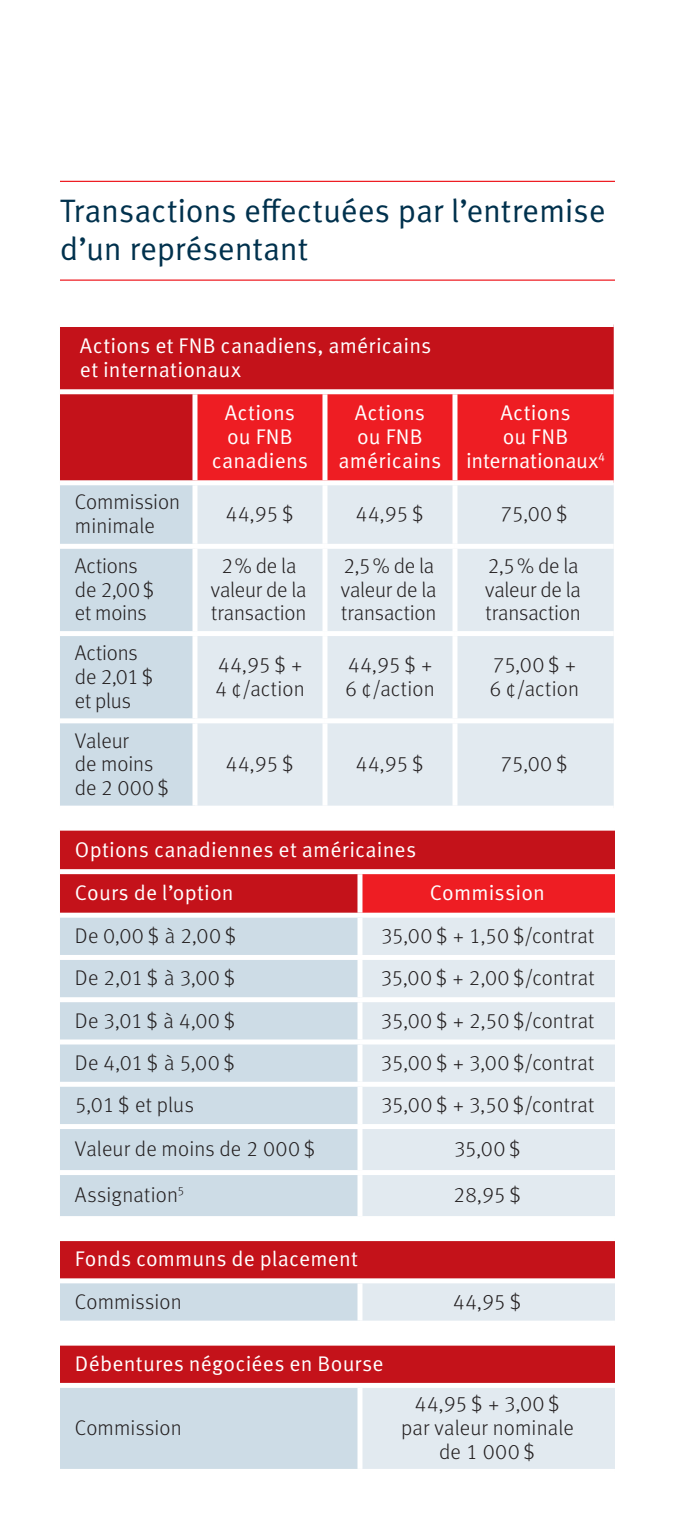
<style>
.page{position:relative;width:675px;height:1530px;background:#fff}
.page>*{position:absolute;margin:0;border:0;box-sizing:border-box;transform-origin:0 0}
.t1{font:32.5px/37.5px "Meta OT Norm";letter-spacing:-.005em;color:#00314d}
.t2{font:300 21.25px/23.8px "Meta OT";letter-spacing:.005em;color:#231f20}
.t3{font:21.25px/23.8px "Meta OT Norm";letter-spacing:.005em;color:#fff;text-align:center}
</style>
<div class="page">
<hr style="left:60px;top:181px;width:555px;height:1px;background:#ee1d23">
<hr style="left:60px;top:280px;width:555px;height:1px;background:#ee1d23">
<div style="left:60px;top:327px;width:554px;height:153px;background:#c4121a"></div>
<div style="left:197px;top:394px;width:417px;height:86px;background:#ee1d23"></div>
<div style="left:60px;top:485px;width:132px;height:321px;background:#cddce6"></div>
<div style="left:197px;top:485px;width:417px;height:321px;background:#e2eaf0"></div>
<div style="left:60px;top:389px;width:265px;height:5px;background:#fff"></div>
<div style="left:192px;top:394px;width:5px;height:86px;background:#fff"></div>
<div style="left:325px;top:389px;width:130px;height:5px;background:#fff"></div>
<div style="left:322px;top:394px;width:5px;height:86px;background:#fff"></div>
<div style="left:455px;top:389px;width:159px;height:5px;background:#fff"></div>
<div style="left:322px;top:485px;width:5px;height:59px;background:#fff"></div>
<div style="left:60px;top:544px;width:265px;height:5px;background:#fff"></div>
<div style="left:325px;top:544px;width:130px;height:5px;background:#fff"></div>
<div style="left:322px;top:549px;width:5px;height:82px;background:#fff"></div>
<div style="left:455px;top:544px;width:159px;height:5px;background:#fff"></div>
<div style="left:60px;top:631px;width:265px;height:5px;background:#fff"></div>
<div style="left:325px;top:631px;width:130px;height:5px;background:#fff"></div>
<div style="left:322px;top:636px;width:5px;height:82px;background:#fff"></div>
<div style="left:455px;top:631px;width:159px;height:5px;background:#fff"></div>
<div style="left:60px;top:718px;width:265px;height:5px;background:#fff"></div>
<div style="left:325px;top:718px;width:130px;height:5px;background:#fff"></div>
<div style="left:322px;top:723px;width:5px;height:83px;background:#fff"></div>
<div style="left:455px;top:718px;width:159px;height:5px;background:#fff"></div>
<div style="left:452px;top:394px;width:5px;height:86px;background:#fff"></div>
<div style="left:452px;top:485px;width:5px;height:59px;background:#fff"></div>
<div style="left:452px;top:549px;width:5px;height:82px;background:#fff"></div>
<div style="left:452px;top:636px;width:5px;height:82px;background:#fff"></div>
<div style="left:452px;top:723px;width:5px;height:83px;background:#fff"></div>
<div style="left:60px;top:831px;width:555px;height:82px;background:#c4121a"></div>
<div style="left:360px;top:872px;width:255px;height:43px;background:#ee1d23"></div>
<div style="left:60px;top:918px;width:297px;height:298px;background:#cddce6"></div>
<div style="left:362px;top:918px;width:253px;height:298px;background:#e2eaf0"></div>
<div style="left:60px;top:869px;width:555px;height:5px;background:#fff"></div>
<div style="left:357px;top:874px;width:5px;height:39px;background:#fff"></div>
<div style="left:60px;top:913px;width:555px;height:5px;background:#fff"></div>
<div style="left:60px;top:955px;width:555px;height:5px;background:#fff"></div>
<div style="left:60px;top:997px;width:555px;height:5px;background:#fff"></div>
<div style="left:60px;top:1040px;width:555px;height:5px;background:#fff"></div>
<div style="left:60px;top:1082px;width:555px;height:5px;background:#fff"></div>
<div style="left:60px;top:1124px;width:555px;height:5px;background:#fff"></div>
<div style="left:60px;top:1170px;width:555px;height:5px;background:#fff"></div>
<div style="left:60px;top:1239px;width:555px;height:42px;background:#c4121a"></div>
<div style="left:60px;top:1281px;width:300px;height:42px;background:#cddce6"></div>
<div style="left:360px;top:1281px;width:255px;height:42px;background:#e2eaf0"></div>
<div style="left:60px;top:1236px;width:555px;height:5px;background:#fff"></div>
<div style="left:60px;top:1278px;width:555px;height:5px;background:#fff"></div>
<div style="left:357px;top:1283px;width:5px;height:38px;background:#fff"></div>
<div style="left:60px;top:1321px;width:555px;height:5px;background:#fff"></div>
<div style="left:60px;top:1343px;width:555px;height:42px;background:#c4121a"></div>
<div style="left:60px;top:1385px;width:300px;height:86px;background:#cddce6"></div>
<div style="left:360px;top:1385px;width:255px;height:86px;background:#e2eaf0"></div>
<div style="left:60px;top:1341px;width:555px;height:5px;background:#fff"></div>
<div style="left:60px;top:1383px;width:555px;height:5px;background:#fff"></div>
<div style="left:357px;top:1388px;width:5px;height:81px;background:#fff"></div>
<div style="left:60px;top:1469px;width:555px;height:5px;background:#fff"></div>
<h1 class="t1" style="left:60px;top:194px;width:547px">Transactions effectuées par l’entremise d’un représentant</h1>
<p class="t3" style="left:80px;top:335px;width:353px;text-align:left">Actions et FNB canadiens, américains et internationaux</p>
<p class="t3" style="left:212px;top:403px;width:98px">Actions ou FNB canadiens</p>
<p class="t3" style="left:338px;top:403px;width:105px">Actions<br>ou FNB américains</p>
<p class="t3" style="left:466px;top:403px;width:141px">Actions<br>ou FNB internationaux<sup>4</sup></p>
<p class="t2" style="left:75px;top:492px;width:106px">Commission minimale</p>
<p class="t2" style="left:225px;top:504px;width:71px">44,95 $</p>
<p class="t2" style="left:355px;top:504px;width:71px">44,95 $</p>
<p class="t2" style="left:500px;top:504px;width:69px">75,00 $</p>
<p class="t2" style="left:75px;top:555px;width:82px">Actions de 2,00 $ et moins</p>
<p class="t2" style="left:211px;top:555px;width:98px;text-align:center">2 % de la valeur de la transaction</p>
<p class="t2" style="left:341px;top:555px;width:98px;text-align:justify">2,5 % de la valeur de la transaction</p>
<p class="t2" style="left:485px;top:555px;width:98px;text-align:justify">2,5 % de la valeur de la transaction</p>
<p class="t2" style="left:75px;top:643px;width:81px">Actions de 2,01 $ et plus</p>
<p class="t2" style="left:215px;top:655px;width:91px">44,95 $ +<br>4 ¢/action</p>
<p class="t2" style="left:345px;top:655px;width:91px">44,95 $ +<br>6 ¢/action</p>
<p class="t2" style="left:490px;top:655px;width:91px">75,00 $ +<br>6 ¢/action</p>
<p class="t2" style="left:75px;top:730px;width:96px">Valeur<br>de moins de 2 000 $</p>
<p class="t2" style="left:225px;top:754px;width:71px">44,95 $</p>
<p class="t2" style="left:355px;top:754px;width:71px">44,95 $</p>
<p class="t2" style="left:500px;top:754px;width:69px">75,00 $</p>
<p class="t3" style="left:75px;top:829px;width:343px;line-height:43.5px;text-align:left">Options canadiennes et américaines<br>Cours de l’option</p>
<p class="t3" style="left:430px;top:883px;width:117px">Commission</p>
<p class="t2" style="left:75px;top:926px;width:164px">De 0,00 $ à 2,00 $</p>
<p class="t2" style="left:381px;top:926px;width:215px">35,00 $ + 1,50 $/contrat</p>
<p class="t2" style="left:75px;top:968px;width:162px">De 2,01 $ à 3,00 $</p>
<p class="t2" style="left:380px;top:968px;width:216px">35,00 $ + 2,00 $/contrat</p>
<p class="t2" style="left:75px;top:1010px;width:162px">De 3,01 $ à 4,00 $</p>
<p class="t2" style="left:381px;top:1010px;width:215px">35,00 $ + 2,50 $/contrat</p>
<p class="t2" style="left:75px;top:1052px;width:162px">De 4,01 $ à 5,00 $</p>
<p class="t2" style="left:381px;top:1052px;width:215px">35,00 $ + 3,00 $/contrat</p>
<p class="t2" style="left:75px;top:1095px;width:120px">5,01 $ et plus</p>
<p class="t2" style="left:381px;top:1095px;width:215px">35,00 $ + 3,50 $/contrat</p>
<p class="t2" style="left:75px;top:1139px;width:243px">Valeur de moins de 2 000 $</p>
<p class="t2" style="left:454px;top:1139px;width:69px">35,00 $</p>
<p class="t2" style="left:75px;top:1185px;width:111px">Assignation<sup>5</sup></p>
<p class="t2" style="left:453px;top:1185px;width:70px">28,95 $</p>
<p class="t3" style="left:75px;top:1249px;width:285px">Fonds communs de placement</p>
<p class="t2" style="left:75px;top:1291px;width:108px">Commission</p>
<p class="t2" style="left:453px;top:1291px;width:71px">44,95 $</p>
<p class="t3" style="left:75px;top:1353px;width:310px">Débentures négociées en Bourse</p>
<p class="t2" style="left:75px;top:1418px;width:108px">Commission</p>
<p class="t2" style="left:401px;top:1394px;width:174px;text-align:center">44,95 $ + 3,00 $ par valeur nominale de 1 000 $</p>
</div>
